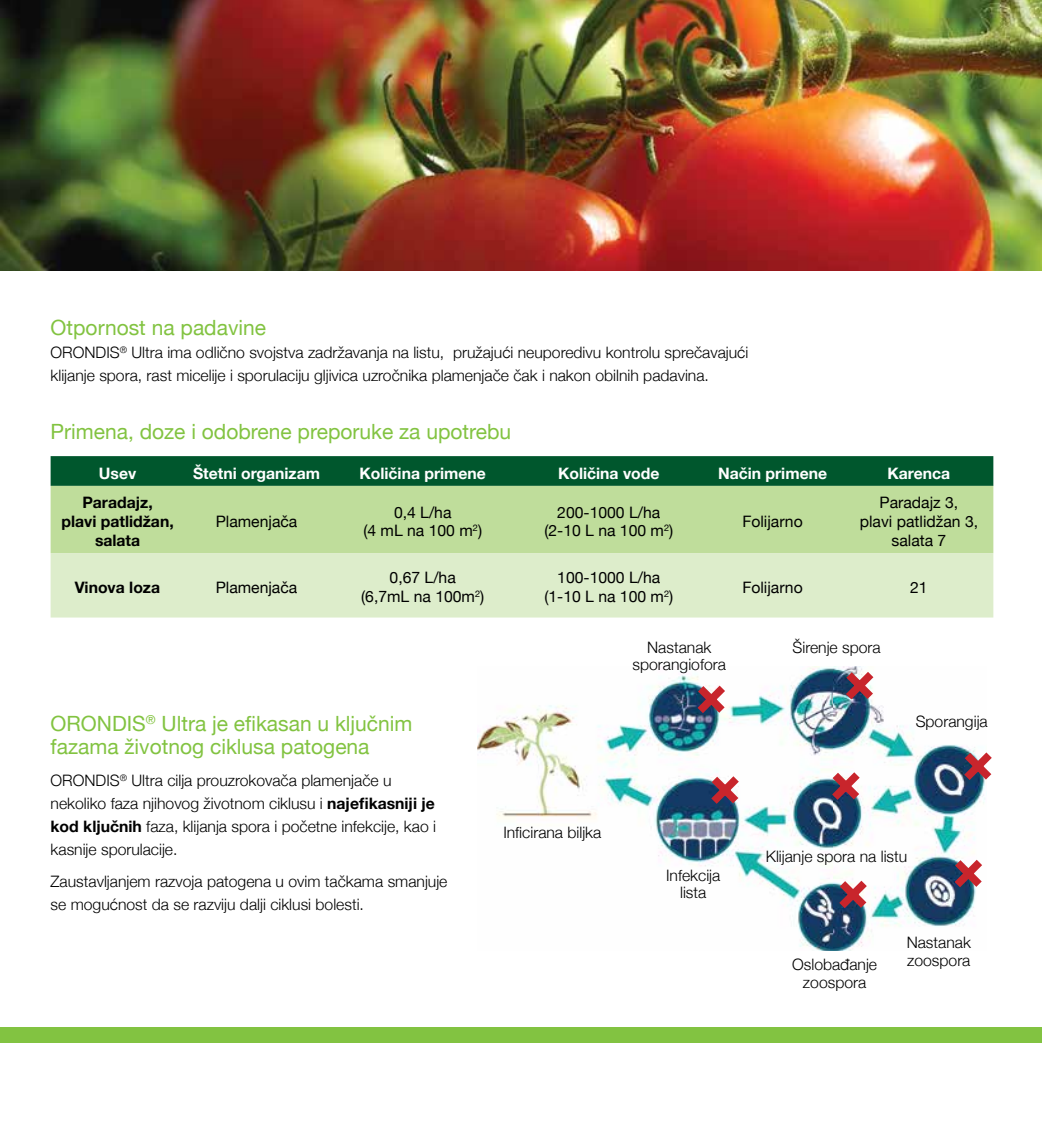
<style>
.page{position:relative;width:1042px;height:1141px;background:#fff}
.page>*{position:absolute;margin:0;border:0;box-sizing:border-box;transform-origin:0 0}
.t1{font:21px/22.8px "Helvetica Neue";color:#82c341}
.t2{font:300 15.75px/22.8px "Helvetica Neue";color:#000}
.t3{font:15.75px/18.9px "Helvetica Neue";color:#000;text-align:center}
.t4{font:700 15.75px "Helvetica Neue";color:#fff}
.t5{font:700 15.75px/18.9px "Helvetica Neue";color:#000;text-align:center}
.s1{font-weight:700}
</style>
<div class="page">
<div style="left:0;top:1027px;width:1042px;height:16px;background:#82c341"></div>
<img style="left:1px;top:0;width:1041px;height:270px">
<img style="left:477px;top:670px;width:492px;height:281px">
<img style="left:689px;top:666px;width:303px;height:250px">
<div style="left:51px;top:456px;width:942px;height:30px;background:#00572d"></div>
<div style="left:51px;top:486px;width:942px;height:67px;background:#bfdd9b"></div>
<div style="left:51px;top:553px;width:942px;height:65px;background:#ddedcb"></div>
<h1 class="t1" style="left:51px;top:317px;width:217px">Otpornost na padavine</h1>
<p class="t2" style="left:51px;top:340px;width:699px">ORONDIS<sup>®</sup> Ultra ima odlično svojstva zadržavanja na listu, pružajući neuporedivu kontrolu sprečavajući klijanje spora, rast micelije i sporulaciju gljivica uzročnika plamenjače čak i nakon obilnih padavina.</p>
<h1 class="t1" style="left:51px;top:422px;width:462px">Primena, doze i odobrene preporuke za upotrebu</h1>
<p class="t4" style="left:99px;top:461px;width:39px">Usev</p>
<p class="t4" style="left:193px;top:461px;width:128px">Štetni organizam</p>
<p class="t4" style="left:359px;top:461px;width:128px">Količina primene</p>
<p class="t4" style="left:558px;top:461px;width:103px">Količina vode</p>
<p class="t4" style="left:718px;top:461px;width:111px">Način primene</p>
<p class="t4" style="left:887px;top:461px;width:64px">Karenca</p>
<p class="t5" style="left:61px;top:494px;width:114px">Paradajz,<br>plavi patlidžan, salata</p>
<p class="t3" style="left:859px;top:494px;width:120px">Paradajz 3,<br>plavi patlidžan 3, salata 7</p>
<p class="t3" style="left:216px;top:513px;width:83px">Plamenjača</p>
<p class="t3" style="left:363px;top:503px;width:120px">0,4 L/ha<br>(4 mL na 100 m<sup>2</sup>)</p>
<p class="t3" style="left:544px;top:503px;width:130px">200-1000 L/ha (2-10 L na 100 m<sup>2</sup>)</p>
<p class="t3" style="left:742px;top:513px;width:62px">Folijarno</p>
<p class="t5" style="left:75px;top:578px;width:87px">Vinova loza</p>
<p class="t3" style="left:216px;top:579px;width:83px">Plamenjača</p>
<p class="t3" style="left:361px;top:569px;width:125px">0,67 L/ha<br>(6,7mL na 100m<sup>2</sup>)</p>
<p class="t3" style="left:544px;top:569px;width:130px">100-1000 L/ha (1-10 L na 100 m<sup>2</sup>)</p>
<p class="t3" style="left:742px;top:579px;width:62px">Folijarno</p>
<p class="t3" style="left:910px;top:579px;width:19px">21</p>
<h1 class="t1" style="left:51px;top:713px;width:363px">ORONDIS<sup>®</sup> Ultra je efikasan u ključnim fazama životnog ciklusa patogena</h1>
<p class="t2" style="left:51px;top:768px;width:387px">ORONDIS<sup>®</sup> Ultra cilja prouzrokovača plamenjače u nekoliko faza njihovog životnom ciklusu i <span class="s1">najefikasniji je kod ključnih</span> faza, klijanja spora i početne infekcije, kao i kasnije sporulacije.</p>
<p class="t2" style="left:51px;top:869px;width:398px">Zaustavljanjem razvoja patogena u ovim tačkama smanjuje se mogućnost da se razviju dalji ciklusi bolesti.</p>
<p class="t2" style="left:632px;top:637px;width:95px;line-height:17.5px;text-align:center">Nastanak sporangiofora</p>
<p class="t2" style="left:792px;top:635px;width:90px">Širenje spora</p>
<p class="t2" style="left:915px;top:709px;width:74px">Sporangija</p>
<p class="t2" style="left:503px;top:819px;width:100px">Inficirana biljka</p>
<p class="t2" style="left:666px;top:865px;width:56px;line-height:17.5px;text-align:center">Infekcija lista</p>
<p class="t2" style="left:766px;top:844px;width:143px">Klijanje spora na listu</p>
<p class="t2" style="left:906px;top:930px;width:66px">Nastanak</p>
<p class="t2" style="left:792px;top:952px;width:86px">Oslobađanje</p>
<p class="t2" style="left:907px;top:948px;width:65px">zoospora</p>
<p class="t2" style="left:803px;top:970px;width:65px">zoospora</p>
</div>
